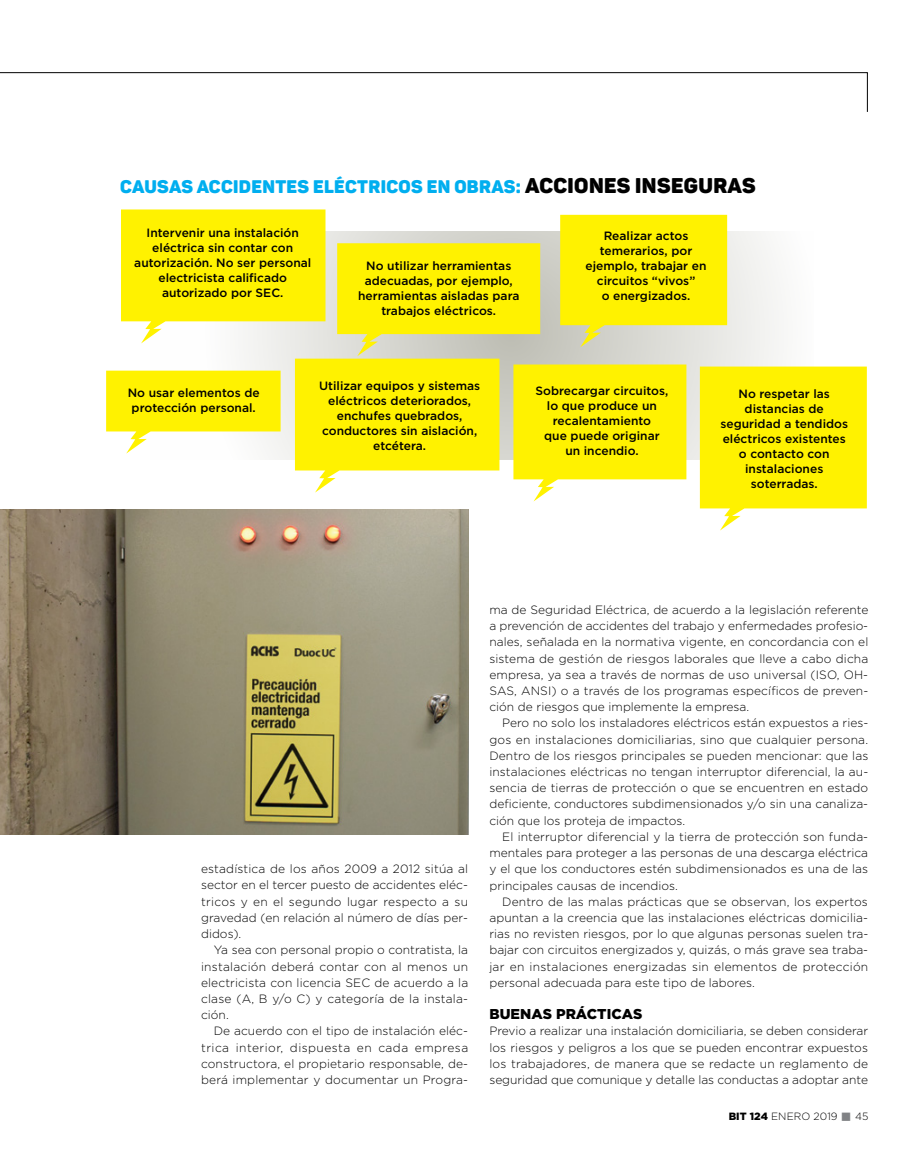
<style>
.page{position:relative;width:915px;height:1170px;background:#fff}
.page>*{position:absolute;margin:0;border:0;box-sizing:border-box;transform-origin:0 0}
.t1{font:18px "Panton Black Caps";letter-spacing:.02em;color:#00aeef}
.t2{font:900 14.25px "Gotham";color:#000}
.t3{font:300 12px/16.2px "Gotham";letter-spacing:.005em;color:#000;text-align:justify}
.t4{font:500 12px/15px "Gotham";color:#000;text-align:center}
.t5{font:300 10.5px "Gotham";letter-spacing:.005em;color:#000}
.s1{font-size:21px;color:#000}
.s2{font-weight:900}
.s3{color:#808285}
</style>
<div class="page">
<svg style="left:106px;top:209px;width:760px;height:321px"></svg>
<svg style="left:0;top:72px;width:867px;height:40px"></svg>
<img style="left:0;top:510px;width:468px;height:324px">
<h1 class="t1" style="left:120px;top:175px;width:636px">CAUSAS ACCIDENTES ELÉCTRICOS EN OBRAS: <span class="s1">ACCIONES INSEGURAS</span></h1>
<p class="t4" style="left:134px;top:225px;width:178px">Intervenir una instalación eléctrica sin contar con autorización. No ser personal electricista calificado autorizado por SEC.</p>
<p class="t4" style="left:585px;top:228px;width:122px">Realizar actos temerarios, por ejemplo, trabajar en circuitos “vivos”<br>o energizados.</p>
<p class="t4" style="left:358px;top:258px;width:163px">No utilizar herramientas adecuadas, por ejemplo, herramientas aisladas para trabajos eléctricos.</p>
<p class="t4" style="left:128px;top:384px;width:133px">No usar elementos de protección personal.</p>
<p class="t4" style="left:319px;top:378px;width:163px">Utilizar equipos y sistemas eléctricos deteriorados, enchufes quebrados, conductores sin aislación, etcétera.</p>
<p class="t4" style="left:535px;top:383px;width:134px">Sobrecargar circuitos, lo que produce un recalentamiento<br>que puede originar un incendio.</p>
<p class="t4" style="left:720px;top:386px;width:129px">No respetar las distancias de seguridad a tendidos eléctricos existentes o contacto con instalaciones soterradas.</p>
<p class="t3" style="left:201px;top:860px;width:268px">estadística de los años 2009 a 2012 sitúa al sector en el tercer puesto de accidentes eléc&shy;tricos y en el segundo lugar respecto a su gravedad (en relación al número de días per&shy;didos).</p>
<p class="t3" style="left:201px;top:941px;width:268px;text-indent:13px">Ya sea con personal propio o contratista, la instalación deberá contar con al menos un electricista con licencia SEC de acuerdo a la clase (A, B y/o C) y categoría de la instala&shy;ción.</p>
<p class="t3" style="left:201px;top:1022px;width:268px;text-indent:13px">De acuerdo con el tipo de instalación eléc&shy;trica interior, dispuesta en cada empresa constructora, el propietario responsable, de&shy;berá implementar y documentar un Progra-</p>
<p class="t3" style="left:489px;top:601px;width:380px">ma de Seguridad Eléctrica, de acuerdo a la legislación referente a prevención de accidentes del trabajo y enfermedades profesio&shy;nales, señalada en la normativa vigente, en concordancia con el sistema de gestión de riesgos laborales que lleve a cabo dicha empresa, ya sea a través de normas de uso universal (ISO, OH - SAS, AN SI) o a través de los programas específicos de preven&shy;ción de riesgos que implemente la empresa.</p>
<p class="t3" style="left:489px;top:714px;width:380px;text-indent:13px">Pero no solo los instaladores eléctricos están expuestos a ries&shy;gos en instalaciones domiciliarias, sino que cualquier persona.<br>Dentro de los riesgos principales se pueden mencionar: que las instalaciones eléctricas no tengan interruptor diferencial, la au&shy;sencia de tierras de protección o que se encuentren en estado deficiente, conductores subdimensionados y/o sin una canaliza&shy;ción que los proteja de impactos.</p>
<p class="t3" style="left:489px;top:828px;width:380px;text-indent:13px">El interruptor diferencial y la tierra de protección son funda&shy;mentales para proteger a las personas de una descarga eléctrica y el que los conductores estén subdimensionados es una de las principales causas de incendios.</p>
<p class="t3" style="left:489px;top:893px;width:380px;text-indent:13px">Dentro de las malas prácticas que se observan, los expertos apuntan a la creencia que las instalaciones eléctricas domicilia&shy;rias no revisten riesgos, por lo que algunas personas suelen tra&shy;bajar con circuitos energizados y, quizás, o más grave sea traba&shy;jar en instalaciones energizadas sin elementos de protección personal adecuada para este tipo de labores.</p>
<p class="t2" style="left:489px;top:1004px;width:154px">BUENAS PRÁCTI CAS</p>
<p class="t3" style="left:489px;top:1022px;width:380px">Previo a realizar una instalación domiciliaria, se deben considerar los riesgos y peligros a los que se pueden encontrar expuestos los trabajadores, de manera que se redacte un reglamento de seguridad que comunique y detalle las conductas a adoptar ante</p>
<p class="t5" style="left:728px;top:1109px;width:141px"><span class="s2">BIT 124</span> enero 2019 <span class="s3">■</span> 45</p>
</div>
